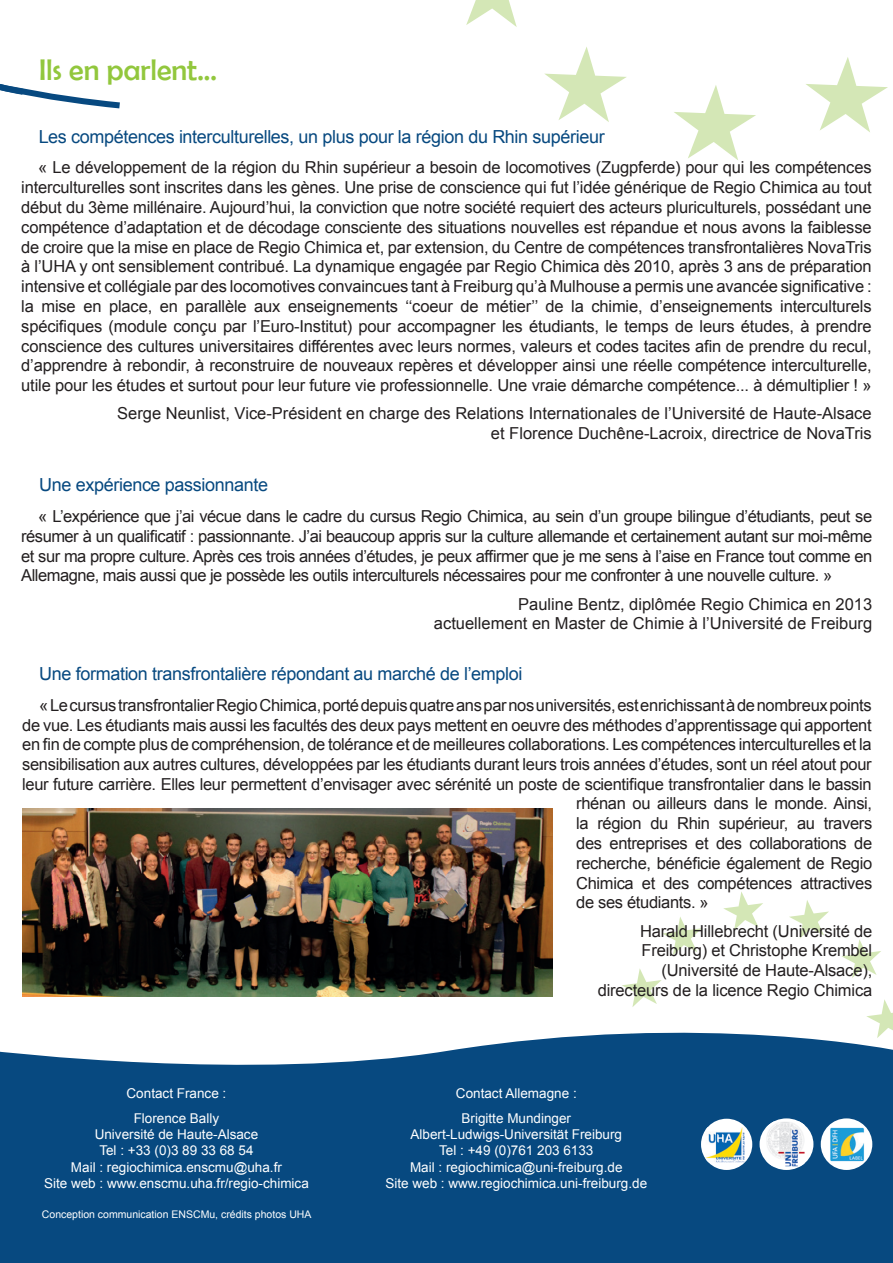
<style>
.page{position:relative;width:893px;height:1263px;background:#fff}
.page>*{position:absolute;margin:0;border:0;box-sizing:border-box;transform-origin:0 0}
.t1{font:30px "Berlin Sans FB";color:#92c73d}
.t2{font:18px "Arial";letter-spacing:-.02em;color:#074980}
.t3{font:16.5px/19.8px "Arial";letter-spacing:-.01em;color:#231f20;text-align:justify}
.t4{font:13.5px/16.2px "Arial";color:#fff;text-align:center}
.t5{font:10.5px "Arial";color:#fff}
</style>
<div class="page">
<svg style="left:466px;top:0;width:51px;height:27px"></svg>
<svg style="left:544px;top:47px;width:83px;height:75px"></svg>
<svg style="left:674px;top:85px;width:82px;height:75px"></svg>
<svg style="left:806px;top:57px;width:82px;height:75px"></svg>
<svg style="left:723px;top:892px;width:40px;height:38px"></svg>
<svg style="left:662px;top:917px;width:40px;height:38px"></svg>
<svg style="left:622px;top:968px;width:40px;height:39px"></svg>
<svg style="left:882px;top:999px;width:8px;height:11px"></svg>
<svg style="left:841px;top:939px;width:40px;height:39px"></svg>
<svg style="left:789px;top:900px;width:40px;height:39px"></svg>
<svg style="left:0;top:1010px;width:893px;height:253px;fill:#074980"></svg>
<div style="left:701px;top:1119px;width:51px;height:51px;background:#fff;border-radius:50%"></div>
<img style="left:705px;top:1127px;width:39px;height:35px">
<div style="left:760px;top:1118px;width:53px;height:52px;background:#fff;border-radius:50%"></div>
<img style="left:766px;top:1121px;width:38px;height:45px">
<svg style="left:0;top:84px;width:120px;height:25px"></svg>
<img style="left:22px;top:808px;width:531px;height:188px">
<div style="left:821px;top:1118px;width:51px;height:52px;background:#fff;border-radius:50%"></div>
<img style="left:823px;top:1123px;width:47px;height:44px">
<h1 class="t1" style="left:39px;top:53px;width:179px">Ils en parlent...</h1>
<p class="t2" style="left:39px;top:124px;width:567px">Les compétences interculturelles, un plus pour la région du Rhin supérieur</p>
<p class="t3" style="left:21px;top:158px;width:852px;text-indent:17px">« Le développement de la région du Rhin supérieur a besoin de locomotives (Zugpferde) pour qui les compétences interculturelles sont inscrites dans les gènes. Une prise de conscience qui fut l’idée générique de Regio Chimica au tout début du 3ème millénaire. Aujourd’hui, la conviction que notre société requiert des acteurs pluriculturels, possédant une compétence d’adaptation et de décodage consciente des situations nouvelles est répandue et nous avons la faiblesse de croire que la mise en place de Regio Chimica et, par extension, du Centre de compétences transfrontalières NovaTris à l’UHA y ont sensiblement contribué. La dynamique engagée par Regio Chimica dès 2010, après 3 ans de préparation intensive et collégiale par des locomotives convaincues tant à Freiburg qu’à Mulhouse a permis une avancée significative : la mise en place, en parallèle aux enseignements ‘‘coeur de métier’’ de la chimie, d’enseignements interculturels spécifiques (module conçu par l’Euro-Institut) pour accompagner les étudiants, le temps de leurs études, à prendre conscience des cultures universitaires différentes avec leurs normes, valeurs et codes tacites afin de prendre du recul, d’apprendre à rebondir, à reconstruire de nouveaux repères et développer ainsi une réelle compétence interculturelle, utile pour les études et surtout pour leur future vie professionnelle. Une vraie démarche compétence... à démultiplier ! »</p>
<p class="t3" style="left:117px;top:404px;width:756px;text-align:right">Serge Neunlist, Vice-Président en charge des Relations Internationales de l’Université de Haute-Alsace et Florence Duchêne-Lacroix, directrice de NovaTris</p>
<p class="t2" style="left:39px;top:473px;width:230px">Une expérience passionnante</p>
<p class="t3" style="left:21px;top:506px;width:852px;text-indent:17px">« L’expérience que j’ai vécue dans le cadre du cursus Regio Chimica, au sein d’un groupe bilingue d’étudiants, peut se résumer à un qualificatif : passionnante. J’ai beaucoup appris sur la culture allemande et certainement autant sur moi-même et sur ma propre culture. Après ces trois années d’études, je peux affirmer que je me sens à l’aise en France tout comme en Allemagne, mais aussi que je possède les outils interculturels nécessaires pour me confronter à une nouvelle culture. »</p>
<p class="t3" style="left:434px;top:594px;width:440px;text-align:right">Pauline Bentz, diplômée Regio Chimica en 2013 actuellement en Master de Chimie à l’Université de Freiburg</p>
<p class="t2" style="left:39px;top:662px;width:485px">Une formation transfrontalière répondant au marché de l’emploi</p>
<p class="t3" style="left:22px;top:695px;width:851px;text-indent:17px">« Le cursus transfrontalier Regio Chimica, porté depuis quatre ans par nos universités, est enrichissant à de nombreux points de vue. Les étudiants mais aussi les facultés des deux pays mettent en oeuvre des méthodes d’apprentissage qui apportent en fin de compte plus de compréhension, de tolérance et de meilleures collaborations. Les compétences interculturelles et la sensibilisation aux autres cultures, développées par les étudiants durant leurs trois années d’études, sont un réel atout pour leur future carrière. Elles leur permettent d’envisager avec sérénité un poste de scientifique transfrontalier dans le bassin</p>
<p class="t4" style="left:127px;top:1081px;width:101px;line-height:24.8px">Contact France :<br>Florence Bally</p>
<p class="t4" style="left:44px;top:1126px;width:266px">Université de Haute-Alsace<br>Tel : +33 (0)3 89 33 68 54<br>Mail : regiochimica.enscmu@uha.fr<br>Site web : www.enscmu.uha.fr/regio-chimica</p>
<p class="t5" style="left:42px;top:1207px;width:271px">Conception communication ENSCMu, crédits photos UHA</p>
<p class="t3" style="left:576px;top:794px;width:298px">rhénan ou ailleurs dans le monde. Ainsi, la région du Rhin supérieur, au travers des entreprises et des collaborations de recherche, bénéficie également de Regio Chimica et des compétences attractives de ses étudiants. »</p>
<p class="t3" style="left:598px;top:921px;width:276px;text-align:right">Harald Hillebrecht (Université de Freiburg) et Christophe Krembel (Université de Haute-Alsace), directeurs de la licence Regio Chimica</p>
<p class="t4" style="left:456px;top:1081px;width:122px;line-height:24.8px">Contact Allemagne :<br>Brigitte Mundinger</p>
<p class="t4" style="left:385px;top:1126px;width:263px">Albert-Ludwigs-Universität Freiburg<br>Tel : +49 (0)761 203 6133<br>Mail : regiochimica@uni-freiburg.de<br>Site web : www.regiochimica.uni-freiburg.de</p>
</div>
